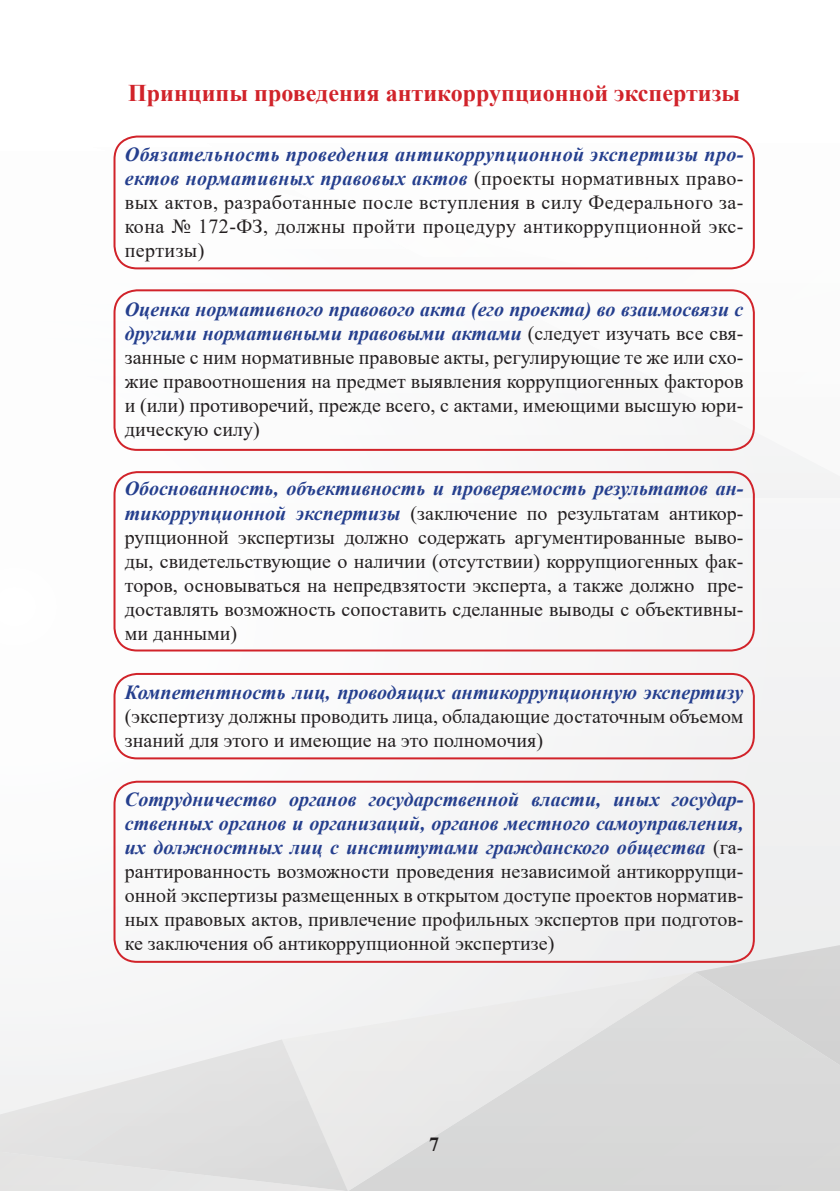
<style>
.page{position:relative;width:840px;height:1191px;background:#fff}
.page>*{position:absolute;margin:0;border:0;box-sizing:border-box;transform-origin:0 0}
.t1{font:700 24px "Times New Roman";color:#d1232a}
.t2{font:20px/24px "Times New Roman";color:#231f20;text-align:justify}
.t3{font:italic 700 20px "Times New Roman";color:#253f8e}
.t4{font:700 20px "Times New Roman";color:#231f20}
.s1{font-weight:700;font-style:italic;color:#253f8e}
</style>
<div class="page">
<div style="left:0;top:0;width:839px;height:1191px;background:#fbfbfb"></div>
<svg style="left:694px;top:939px;width:145px;height:33px"></svg>
<div style="left:694px;top:972px;width:145px;height:219px;background:#d9d9d9"></div>
<svg style="left:290px;top:972px;width:404px;height:219px"></svg>
<svg style="left:0;top:1039px;width:348px;height:101px"></svg>
<div style="left:0;top:1140px;width:348px;height:51px;background:#e1e1e1"></div>
<div style="left:113px;top:135px;width:641px;height:134px;border:2px solid #d1232a;border-radius:23px"></div>
<div style="left:113px;top:289px;width:641px;height:162px;border:2px solid #d1232a;border-radius:23px"></div>
<div style="left:113px;top:471px;width:641px;height:180px;border:2px solid #d1232a;border-radius:23px"></div>
<div style="left:113px;top:673px;width:641px;height:86px;border:2px solid #d1232a;border-radius:23px"></div>
<div style="left:113px;top:780px;width:641px;height:182px;border:2px solid #d1232a;border-radius:23px"></div>
<p class="t1" style="left:128px;top:76px;width:613px">Принципы проведения антикоррупционной экспертизы</p>
<p class="t2" style="left:125px;top:141px;width:619px"><span class="s1">Обязательность проведения антикоррупционной экспертизы про&shy;ектов нормативных правовых актов</span> (проекты нормативных право&shy;вых актов, разработанные после вступления в силу Федерального за&shy;кона № 172-ФЗ, должны пройти процедуру антикоррупционной экс&shy;пертизы)</p>
<p class="t2" style="left:125px;top:297px;width:619px"><span class="s1">Оценка нормативного правового акта (его проекта) во взаимосвязи с другими нормативными правовыми актами</span> (следует изучать все свя&shy;занные с ним нормативные правовые акты, регулирующие те же или схо&shy;жие правоотношения на предмет выявления коррупциогенных факторов и (или) противоречий, прежде всего, с актами, имеющими высшую юри&shy;дическую силу)</p>
<p class="t2" style="left:125px;top:476px;width:619px"><span class="s1">Обоснованность, объективность и проверяемость результатов ан&shy;тикоррупционной экспертизы</span> (заключение по результатам антикор&shy;рупционной экспертизы должно содержать аргументированные выво&shy;ды, свидетельствующие о наличии (отсутствии) коррупциогенных фак&shy;торов, основываться на непредвзятости эксперта, а также должно пре&shy;доставлять возможность сопоставить сделанные выводы с объективны&shy;ми данными)</p>
<p class="t3" style="left:125px;top:678px;width:619px">Компетентность лиц, проводящих антикоррупционную экспертизу</p>
<p class="t2" style="left:125px;top:703px;width:619px">(экспертизу должны проводить лица, обладающие достаточным объемом знаний для этого и имеющие на это полномочия)</p>
<p class="t2" style="left:125px;top:787px;width:619px"><span class="s1">Сотрудничество органов государственной власти, иных государ&shy;ственных органов и организаций, органов местного самоуправления, их должностных лиц с институтами гражданского общества</span> (га&shy;рантированность возможности проведения независимой антикоррупци&shy;онной экспертизы размещенных в открытом доступе проектов норматив&shy;ных правовых актов, привлечение профильных экспертов при подготов&shy;ке заключения об антикоррупционной экспертизе)</p>
<p class="t4" style="left:429px;top:1130px;width:11px">7</p>
</div>
